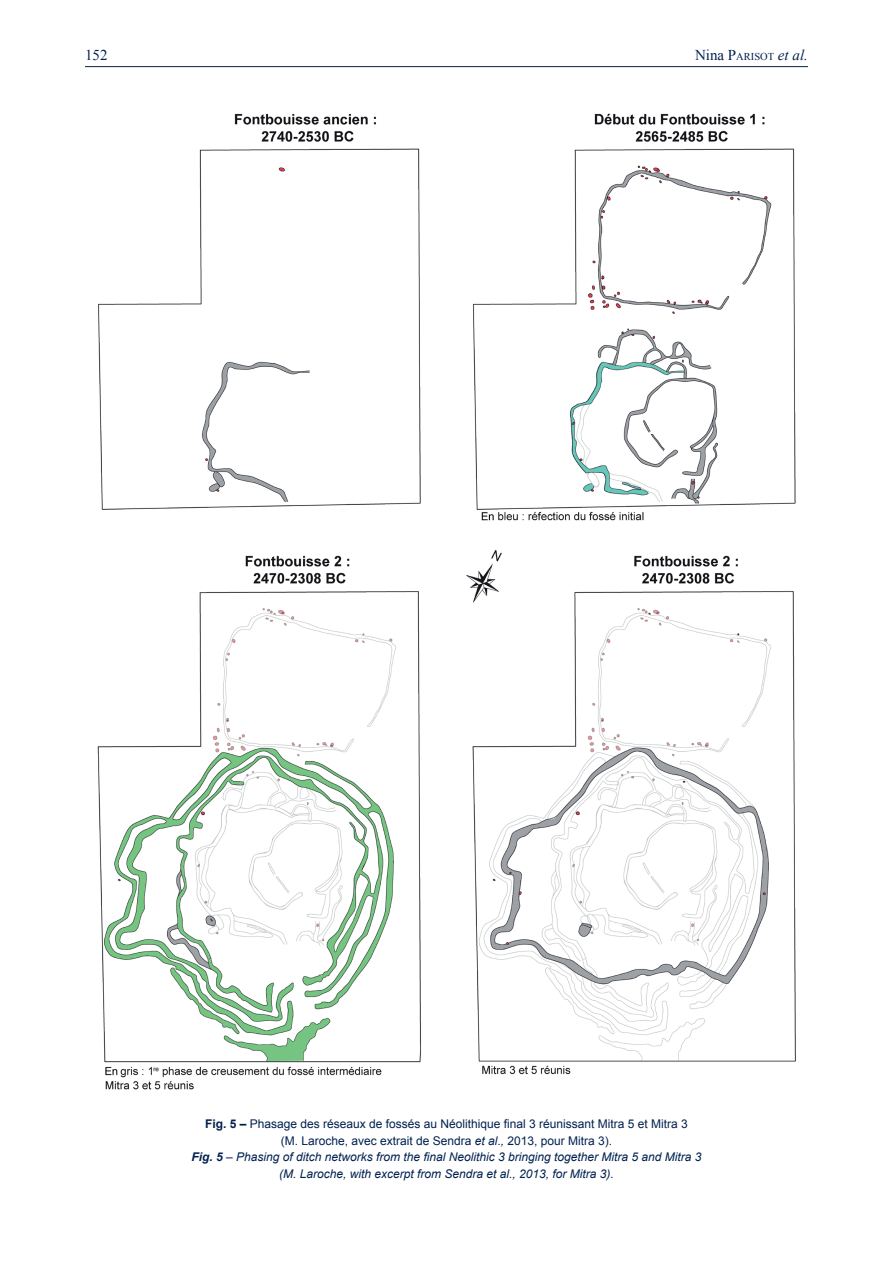
<style>
.page{position:relative;width:893px;height:1263px;background:#fff}
.page>*{position:absolute;margin:0;border:0;box-sizing:border-box;transform-origin:0 0}
.t1{font:15px "Times New Roman";color:#00214f}
.t2{font:italic 12px/16.5px "Arial";color:#00214f;text-align:center}
.t3{font:10.5px "Times New Roman";color:#00214f}
.s1{font-size:15px}
.s2{font-style:italic;font-size:15px}
.s3{font-weight:700;font-style:normal}
.s4{font-style:normal}
.s5{font-weight:700}
</style>
<div class="page">
<hr style="left:85px;top:66px;width:723px;height:1px;background:#00214f">
<img style="left:97px;top:113px;width:699px;height:977px">
<p class="t1" style="left:85px;top:45px;width:24px">152</p>
<p class="t3" style="left:695px;top:49px;width:114px"><span class="s1">Nina P</span>ARISOT <span class="s2">et al.</span></p>
<p class="t2" style="left:191px;top:1116px;width:512px"><span class="s3">Fig. 5 –</span> <span class="s4">Phasage des réseaux de fossés au Néolithique final 3 réunissant Mitra 5 et Mitra 3<br>(M. Laroche, avec extrait de Sendra</span> et al<span class="s4">.</span>, <span class="s4">2013, pour Mitra 3).<br></span><span class="s5">Fig. 5</span> – Phasing of ditch networks from the final Neolithic 3 bringing together Mitra 5 and Mitra 3 (M. Laroche, with excerpt from Sendra et al., 2013, for Mitra 3).</p>
</div>
